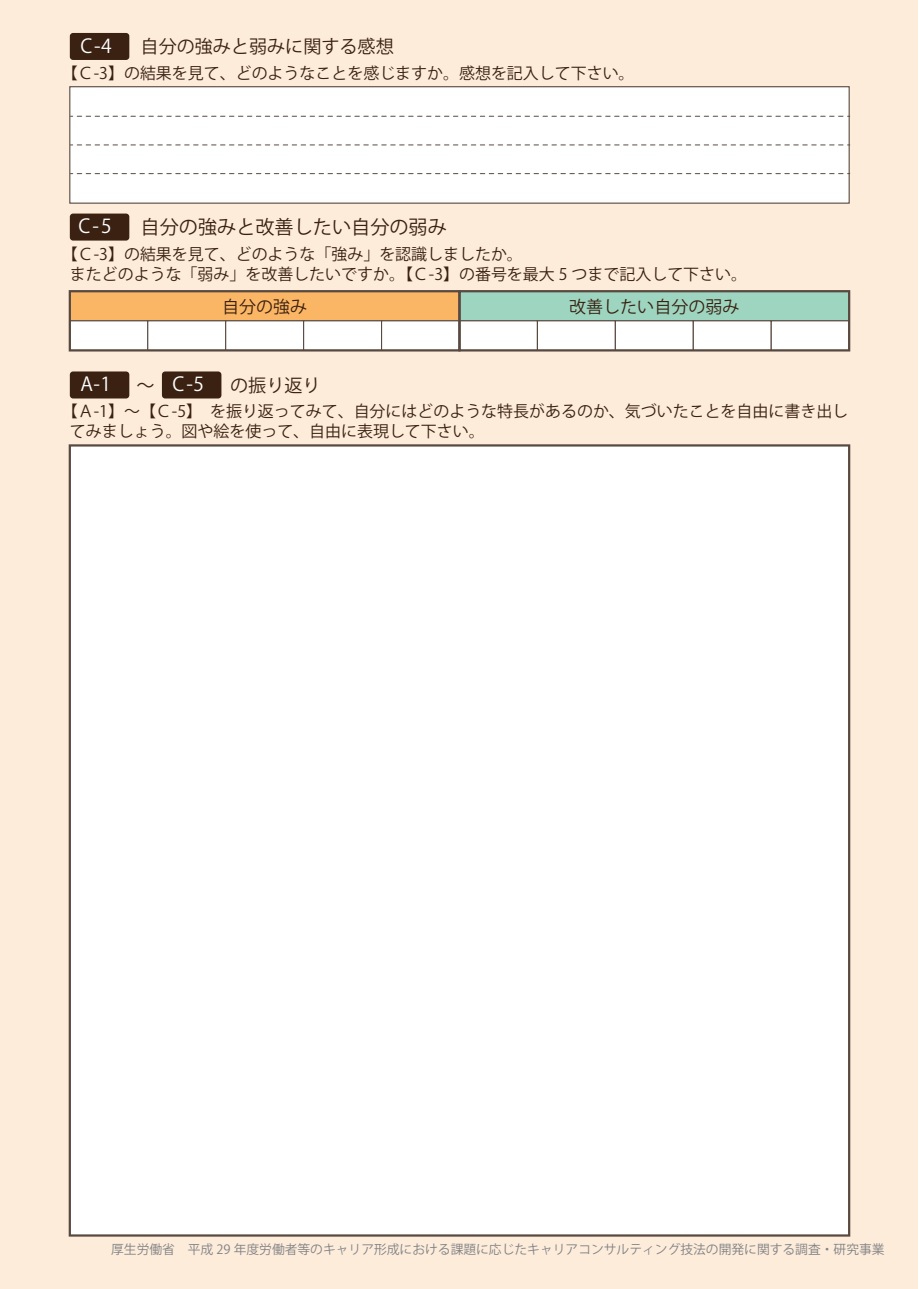
<style>
.page{position:relative;width:919px;height:1289px;background:#fff}
.page>*{position:absolute;margin:0;border:0;box-sizing:border-box;transform-origin:0 0}
.t1{font:19.2px "Tsuku A Rd Gothic Bold 90 ms RKSJ H";color:#3a2111}
.t2{font:19.2px "Tsuku A Rd Gothic Bold 90 ms RKSJ H";color:#fff}
.t3{font:18px "Tsuku A Rd Gothic Bold 90 ms RKSJ H";color:#3a2111}
.t4{font:16.95px "Tsuku A Rd Gothic Bold 90 ms RKSJ H";color:#3a2111}
.t5{font:15.9px/19.5px "Tsuku A Rd Gothic Bold 90 ms RKSJ H";color:#3a2111}
.t6{font:12.75px "Tsuku A Rd Gothic Bold 90 ms RKSJ H";color:#808285}
</style>
<div class="page">
<div style="left:1px;top:0;width:917px;height:1288px;background:#feecdb"></div>
<div style="left:69px;top:86px;width:780px;height:118px;background:#fff;border:1px solid #594a41"></div>
<svg style="left:70px;top:116px;width:779px;height:1px"></svg>
<svg style="left:70px;top:144px;width:779px;height:1px"></svg>
<svg style="left:70px;top:173px;width:779px;height:1px"></svg>
<div style="left:70px;top:33px;width:59px;height:27px;background:#3a2111;border-radius:3px"></div>
<div style="left:69px;top:444px;width:781px;height:792px;background:#fff;border:2px solid #594a41"></div>
<div style="left:70px;top:371px;width:59px;height:27px;background:#3a2111;border-radius:3px"></div>
<div style="left:162px;top:371px;width:59px;height:27px;background:#3a2111;border-radius:3px"></div>
<div style="left:69px;top:291px;width:391px;height:30px;background:#fbb665"></div>
<div style="left:69px;top:320px;width:79px;height:31px;background:#fff;border:1px solid #594a41"></div>
<div style="left:147px;top:320px;width:79px;height:31px;background:#fff;border:1px solid #594a41"></div>
<div style="left:225px;top:320px;width:79px;height:31px;background:#fff;border:1px solid #594a41"></div>
<div style="left:303px;top:320px;width:79px;height:31px;background:#fff;border:1px solid #594a41"></div>
<div style="left:381px;top:320px;width:79px;height:31px;background:#fff;border:1px solid #594a41"></div>
<div style="left:70px;top:213px;width:59px;height:27px;background:#3a2111;border-radius:3px"></div>
<div style="left:459px;top:291px;width:390px;height:30px;background:#9ed5c0"></div>
<div style="left:459px;top:320px;width:79px;height:31px;background:#fff;border:1px solid #594a41"></div>
<div style="left:537px;top:320px;width:79px;height:31px;background:#fff;border:1px solid #594a41"></div>
<div style="left:614px;top:320px;width:79px;height:31px;background:#fff;border:1px solid #594a41"></div>
<div style="left:692px;top:320px;width:79px;height:31px;background:#fff;border:1px solid #594a41"></div>
<div style="left:770px;top:320px;width:79px;height:31px;background:#fff;border:1px solid #594a41"></div>
<div style="left:69px;top:290px;width:391px;height:61px;border:2px solid #594a41"></div>
<div style="left:458px;top:290px;width:392px;height:61px;border:2px solid #594a41"></div>
<p class="t2" style="left:80px;top:35px;width:33px">C-4</p>
<p class="t3" style="left:141px;top:37px;width:254px">自分の強みと弱みに関する感想</p>
<p class="t5" style="left:62px;top:64px;width:574px">【Ｃ-3】の結果を見て、どのようなことを感じますか。感想を記入して下さい。</p>
<p class="t1" style="left:141px;top:216px;width:308px">自分の強みと改善したい自分の弱み</p>
<p class="t5" style="left:70px;top:245px;width:678px;text-indent:-8px">【Ｃ-3】の結果を見て、どのような「強み」を認識しましたか。<br>またどのような「弱み」を改善したいですか。【Ｃ-3】の番号を最大 5 つまで記入して下さい。</p>
<p class="t4" style="left:222px;top:297px;width:87px">自分の強み</p>
<p class="t4" style="left:569px;top:297px;width:172px">改善したい自分の弱み</p>
<p class="t2" style="left:78px;top:215px;width:35px">C-5</p>
<p class="t2" style="left:80px;top:373px;width:32px">A-1</p>
<p class="t2" style="left:172px;top:373px;width:33px">C-5</p>
<p class="t3" style="left:136px;top:375px;width:20px">～</p>
<p class="t3" style="left:230px;top:375px;width:92px">の振り返り</p>
<p class="t5" style="left:70px;top:402px;width:779px;text-indent:-8px">【Ａ-1】～【Ｃ-5】　を振り返ってみて、自分にはどのような特長があるのか、気づいたことを自由に書き出してみましょう。図や絵を使って、自由に表現して下さい。</p>
<p class="t6" style="left:111px;top:1241px;width:775px">厚生労働省　平成 29 年度労働者等のキャリア形成における課題に応じたキャリアコンサルティング技法の開発に関する調査・研究事業</p>
</div>
